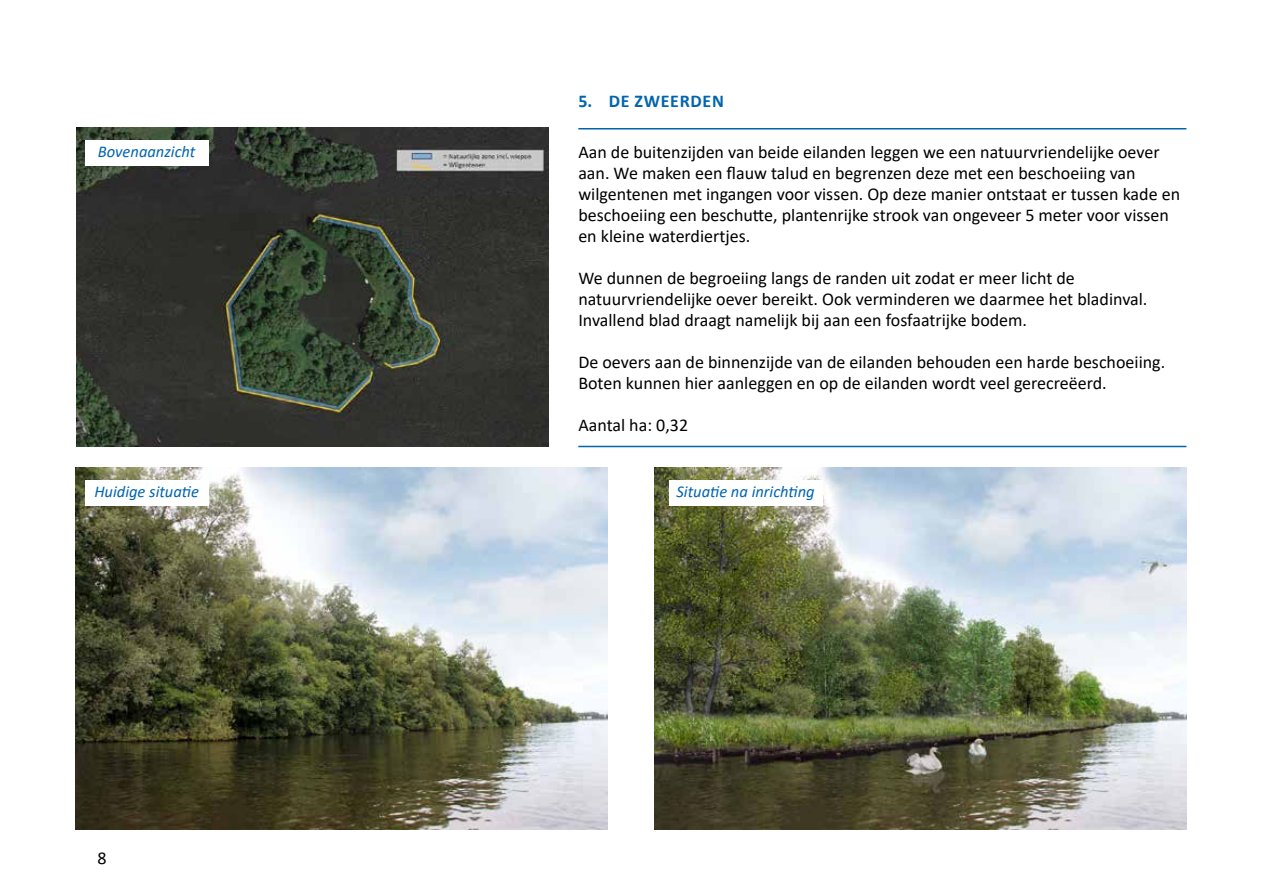
<style>
.page{position:relative;width:1263px;height:893px;background:#fff}
.page>*{position:absolute;margin:0;border:0;box-sizing:border-box;transform-origin:0 0}
.t1{font:18px/21px "Calibri";color:#000}
.t2{font:700 18px "Calibri";letter-spacing:.04em;color:#0065af}
.t3{font:italic 16.5px "Calibri";color:#0065af}
</style>
<div class="page">
<hr style="left:578px;top:128px;width:608px;height:1px;background:#0065af">
<hr style="left:578px;top:446px;width:608px;height:1px;background:#0065af">
<img style="left:75px;top:468px;width:532px;height:361px">
<img style="left:655px;top:468px;width:531px;height:361px">
<img style="left:77px;top:128px;width:472px;height:318px">
<div style="left:85px;top:140px;width:123px;height:26px;background:#fff"></div>
<div style="left:85px;top:480px;width:123px;height:26px;background:#fff"></div>
<div style="left:669px;top:480px;width:153px;height:26px;background:#fff"></div>
<p class="t3" style="left:98px;top:140px;width:99px">Bovenaanzicht</p>
<p class="t2" style="left:578px;top:88px;width:147px">5. DE ZWEERDEN</p>
<p class="t1" style="left:578px;top:141px;width:603px">Aan de buitenzijden van beide eilanden leggen we een natuurvriendelijke oever aan. We maken een flauw talud en begrenzen deze met een beschoeiing van wilgentenen met ingangen voor vissen. Op deze manier ontstaat er tussen kade en beschoeiing een beschutte, plantenrijke strook van ongeveer 5 meter voor vissen en kleine waterdiertjes.</p>
<p class="t1" style="left:578px;top:267px;width:571px">We dunnen de begroeiing langs de randen uit zodat er meer licht de natuurvriendelijke oever bereikt. Ook verminderen we daarmee het bladinval.<br>Invallend blad draagt namelijk bij aan een fosfaatrijke bodem.</p>
<p class="t1" style="left:578px;top:351px;width:588px">De oevers aan de binnenzijde van de eilanden behouden een harde beschoeiing.<br>Boten kunnen hier aanleggen en op de eilanden wordt veel gerecreëerd.</p>
<p class="t1" style="left:578px;top:414px;width:111px">Aantal ha: 0,32</p>
<p class="t3" style="left:94px;top:480px;width:106px">Huidige situatie</p>
<p class="t3" style="left:676px;top:480px;width:140px">Situatie na inrichting</p>
<p class="t1" style="left:97px;top:847px;width:11px">8</p>
</div>
